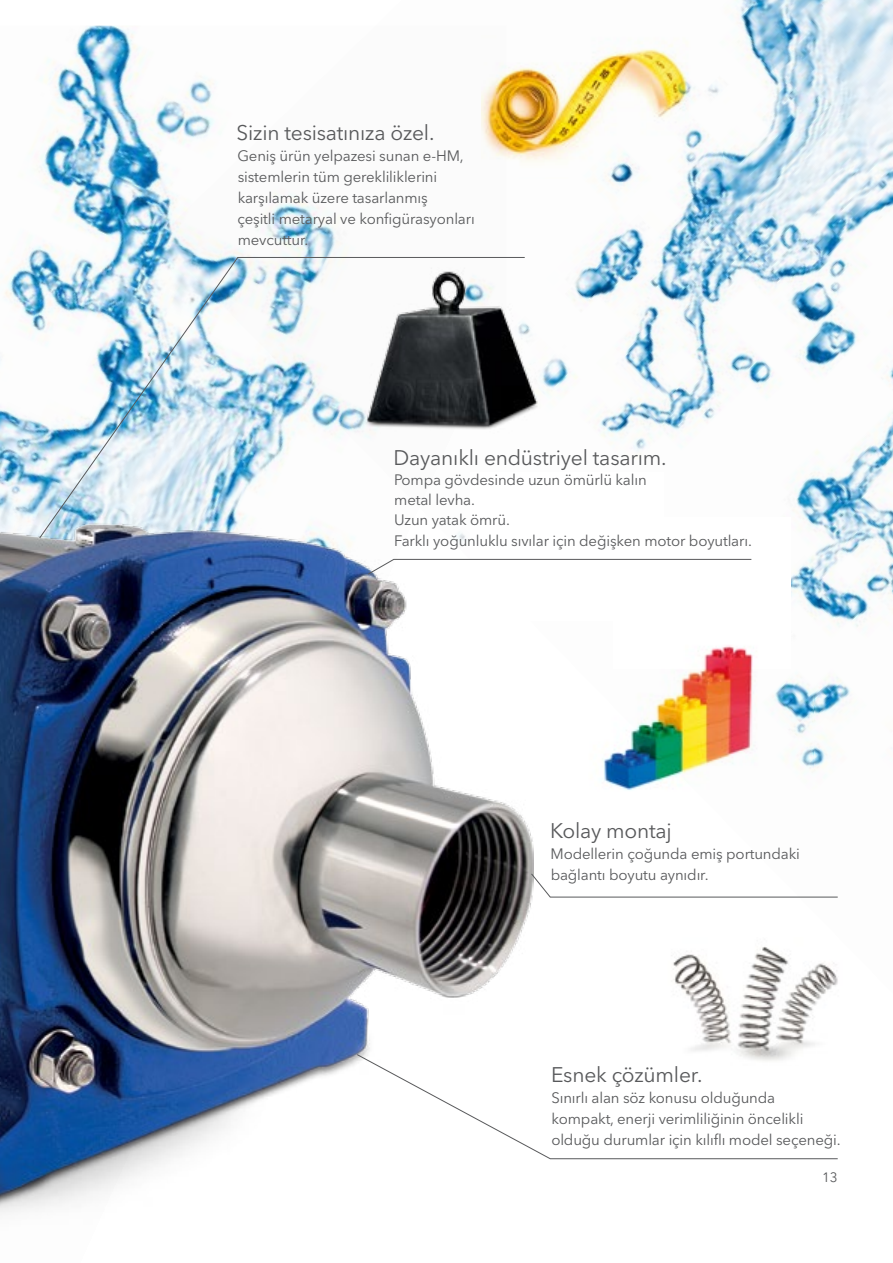
<style>
.page{position:relative;width:893px;height:1263px;background:#fff}
.page>*{position:absolute;margin:0;border:0;box-sizing:border-box;transform-origin:0 0}
.t1{font:21px "Avenir Next LT Pro";letter-spacing:-.01em;color:#58595b}
.t2{font:15px/21px "Avenir Next LT Pro";letter-spacing:-.01em;color:#58595b}
.t3{font:13.5px "Avenir Next LT Pro";color:#58595b}
</style>
<div class="page">
<img style="left:4px;top:26px;width:153px;height:313px">
<img style="left:157px;top:0;width:736px;height:898px">
<div style="left:613px;top:517px;width:177px;height:152px;background:#fff"></div>
<div style="left:470px;top:472px;width:193px;height:149px;background:#fff"></div>
<img style="left:0;top:357px;width:533px;height:856px">
<img style="left:482px;top:35px;width:231px;height:144px">
<img style="left:525px;top:268px;width:22px;height:190px">
<img style="left:542px;top:638px;width:272px;height:156px">
<img style="left:673px;top:946px;width:165px;height:108px">
<svg style="left:39px;top:257px;width:486px;height:281px"></svg>
<svg style="left:368px;top:559px;width:384px;height:16px"></svg>
<svg style="left:531px;top:873px;width:307px;height:24px"></svg>
<svg style="left:357px;top:1054px;width:481px;height:105px"></svg>
<h1 class="t1" style="left:237px;top:120px;width:199px">Sizin tesisatınıza özel.</h1>
<p class="t2" style="left:237px;top:145px;width:239px">Geniş ürün yelpazesi sunan e-HM, sistemlerin tüm gerekliliklerini karşılamak üzere tasarlanmış<br>çeşitli metaryal ve konfigürasyonları mevcuttur.</p>
<h1 class="t1" style="left:394px;top:445px;width:275px">Dayanıklı endüstriyel tasarım.</h1>
<p class="t2" style="left:394px;top:469px;width:359px;line-height:20.2px">Pompa gövdesinde uzun ömürlü kalın<br>metal levha.<br>Uzun yatak ömrü.<br>Farklı yoğunluklu sıvılar için değişken motor boyutları.</p>
<h1 class="t1" style="left:550px;top:818px;width:123px">Kolay montaj</h1>
<p class="t2" style="left:551px;top:843px;width:251px">Modellerin çoğunda emiş portundaki bağlantı boyutu aynıdır.</p>
<h1 class="t1" style="left:551px;top:1062px;width:153px">Esnek çözümler.</h1>
<p class="t2" style="left:551px;top:1087px;width:291px">Sınırlı alan söz konusu olduğunda kompakt, enerji verimliliğinin öncelikli olduğu durumlar için kılıflı model seçeneği.</p>
<p class="t3" style="left:822px;top:1169px;width:17px">13</p>
</div>
